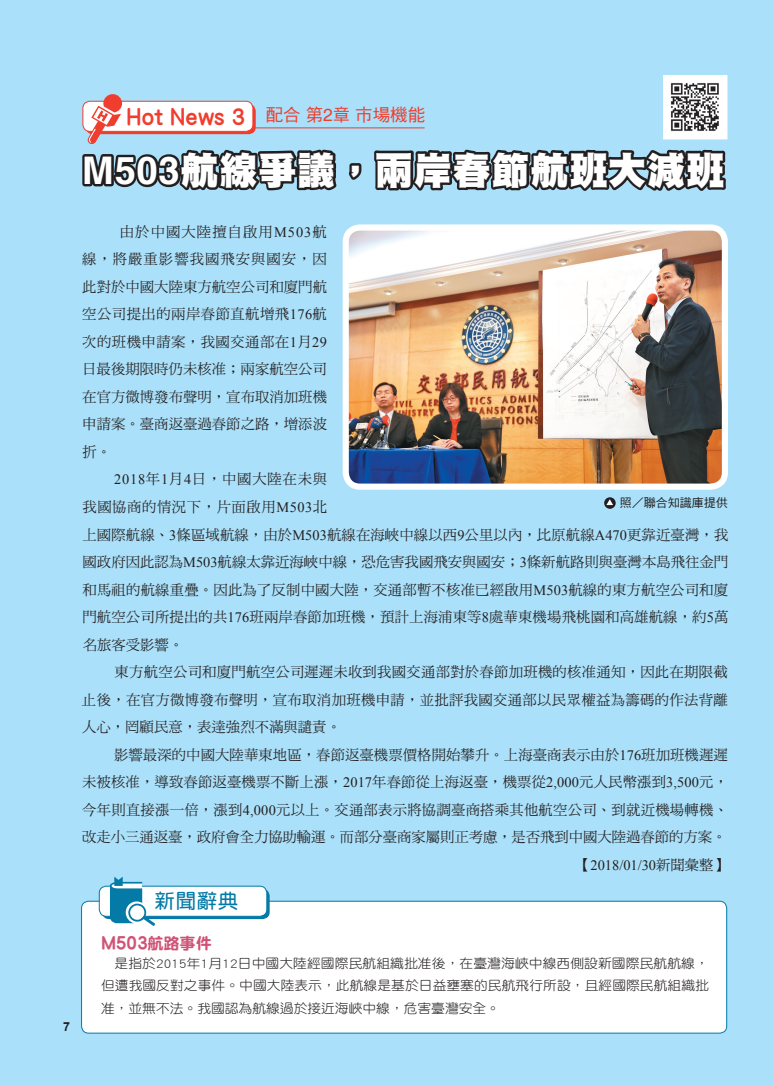
<style>
.page{position:relative;width:773px;height:1085px;background:#fff}
.page>*{position:absolute;margin:0;border:0;box-sizing:border-box;transform-origin:0 0}
.t1{font:38.12px "DF Hei Std W12";letter-spacing:.02em;color:#fff}
.t2{font:800 21.25px "ARR Gothic 1";color:#ef3e2e}
.t3{font:20px "DF Yuan Std W7";color:#047aa6}
.t4{font:900 16px "ARR Gothic F1";color:#d05375}
.t5{font:14.38px/27.5px "DF Ming Std W5";letter-spacing:.005em;color:#231f20;text-align:justify}
.t6{font:14.38px "Times New Roman";color:#231f20}
.t7{font:13px/22.5px "DF Yuan Std W3";color:#231f20;text-align:justify;scale:1.05 1}
.t8{font:700 12.5px "Arial";color:#231f20}
.t9{font:12px "DF Hei Std W5";color:#231f20}
.s1{font-family:"Helvetica";font-weight:700}
.s2{font-family:"Times New Roman"}
.s3{font-family:"DF Ming Std W5"}
.s4{font-family:"DF Yuan Std W9";font-weight:400}
</style>
<div class="page">
<div style="left:0;top:0;width:772px;height:1084px;background:#aae0f9"></div>
<img style="left:665px;top:77px;width:60px;height:5px">
<div style="left:663px;top:75px;width:64px;height:64px;border:1px solid #fff"></div>
<div style="left:82px;top:901px;width:644px;height:131px;background:#fff;border-radius:7px"></div>
<div style="left:81px;top:900px;width:646px;height:133px;border:1px solid #047aa6;border-radius:7px"></div>
<svg style="left:102px;top:888px;width:167px;height:30px"></svg>
<div style="left:99px;top:886px;width:168px;height:30px;background:#fff;border-radius:7px"></div>
<div style="left:99px;top:885px;width:168px;height:31px;border:1px solid #047aa6;border-radius:7px"></div>
<svg style="left:110px;top:876px;width:45px;height:49px"></svg>
<svg style="left:82px;top:82px;width:646px;height:109px"></svg>
<img style="left:349px;top:231px;width:375px;height:255px">
<div style="left:342px;top:224px;width:385px;height:265px;border:6px solid #fff;border-radius:14px"></div>
<svg style="left:604px;top:497px;width:11px;height:11px"></svg>
<svg style="left:606px;top:499px;width:7px;height:6px"></svg>
<p class="t8" style="left:63px;top:1018px;width:8px">7</p>
<h2 class="t2" style="left:126px;top:107px;width:301px">Hot News 3 <sup>配合第</sup><sup>2</sup><sup>章市場機能</sup></h2>
<h1 class="t1" style="left:82px;top:149px;width:643px"><span class="s1">M503</span>航線爭議，兩岸春節航班大減班</h1>
<p class="t5" style="left:82px;top:218px;width:246px;text-indent:38px">由於中國大陸擅自啟用<span class="s2">M503</span>航線，將嚴重影響我國飛安與國安，因此對於中國大陸東方航空公司和廈門航空公司提出的兩岸春節直航增飛<span class="s2">176</span>航次的班機申請案，我國交通部在<span class="s2">1</span>月<span class="s2">29</span>日最後期限時仍未核准；兩家航空公司在官方微博發布聲明，宣布取消加班機申請案。臺商返臺過春節之路，增添波折。</p>
<p class="t5" style="left:82px;top:465px;width:647px;text-align:left;text-indent:32px"><span class="s2">2018</span>年<span class="s2">1</span>月<span class="s2">4</span>日，中國大陸在未與<br>我國協商的情況下，片面啟用<span class="s2">M503</span>北<br>上國際航線、<span class="s2">3</span>條區域航線，由於<span class="s2">M503</span>航線在海峽中線以西<span class="s2">9</span>公里以內，比原航線<span class="s2">A470</span>更靠近臺灣，我國政府因此認為<span class="s2">M503</span>航線太靠近海峽中線，恐危害我國飛安與國安；<span class="s2">3</span>條新航路則與臺灣本島飛往金門和馬祖的航線重疊。因此為了反制中國大陸，交通部暫不核准已經啟用<span class="s2">M503</span>航線的東方航空公司和廈門航空公司所提出的共<span class="s2">176</span>班兩岸春節加班機，預計上海浦東等<span class="s2">8</span>處華東機場飛桃園和高雄航線，約<span class="s2">5</span>萬名旅客受影響。</p>
<p class="t5" style="left:82px;top:658px;width:647px;text-indent:33px">東方航空公司和廈門航空公司遲遲未收到我國交通部對於春節加班機的核准通知，因此在期限截止後，在官方微博發布聲明，宣布取消加班機申請，並批評我國交通部以民眾權益為籌碼的作法背離人心，罔顧民意，表達強烈不滿與譴責。</p>
<p class="t5" style="left:82px;top:740px;width:647px;text-indent:32px">影響最深的中國大陸華東地區，春節返臺機票價格開始攀升。上海臺商表示由於<span class="s2">176</span>班加班機遲遲未被核准，導致春節返臺機票不斷上漲，<span class="s2">2017</span>年春節從上海返臺，機票從<span class="s2">2,000</span>元人民幣漲到<span class="s2">3,500</span>元，今年則直接漲一倍，漲到<span class="s2">4,000</span>元以上。交通部表示將協調臺商搭乘其他航空公司、到就近機場轉機、改走小三通返臺，政府會全力協助輸運。而部分臺商家屬則正考慮，是否飛到中國大陸過春節的方案。</p>
<p class="t6" style="left:576px;top:855px;width:153px"><span class="s3">【</span>2018/01/30<span class="s3">新聞彙整】</span></p>
<h3 class="t3" style="left:155px;top:890px;width:85px">新聞辭典</h3>
<p class="t4" style="left:101px;top:935px;width:112px">M503<span class="s4">航路事件</span></p>
<p class="t7" style="left:101px;top:951px;width:580px;text-indent:13px">是指於2015年1月12日中國大陸經國際民航組織批准後，在臺灣海峽中線西側設新國際民航航線，但遭我國反對之事件。中國大陸表示，此航線是基於日益壅塞的民航飛行所設，且經國際民航組織批准，並無不法。我國認為航線過於接近海峽中線，危害臺灣安全。</p>
<p class="t9" style="left:619px;top:496px;width:110px">照／聯合知識庫提供</p>
</div>
